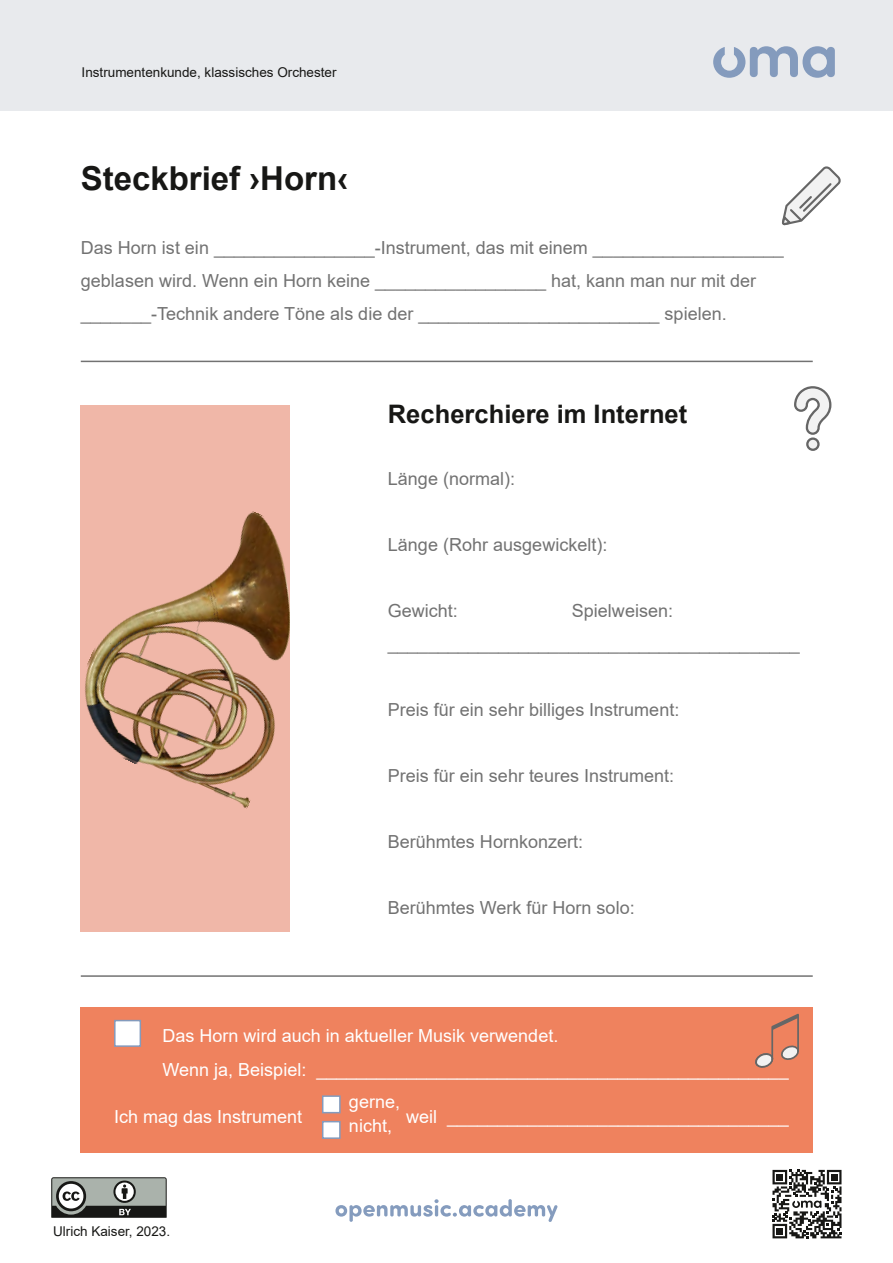
<style>
.page{position:relative;width:893px;height:1263px;background:#fff}
.page>*{position:absolute;margin:0;border:0;box-sizing:border-box;transform-origin:0 0}
.t1{font:700 33px "Arial";color:#171715}
.t2{font:700 25.5px "Arial";color:#171715}
.t3{font:18px/33px "Arial";color:#727272}
.t4{font:18px/34px "Arial";color:#fff}
.t5{font:13.5px "Arial";color:#171715}
</style>
<div class="page">
<div style="left:0;top:0;width:893px;height:111px;background:#e8eaed"></div>
<svg style="left:713px;top:46px;width:122px;height:32px"></svg>
<svg style="left:335px;top:1199px;width:222px;height:23px"></svg>
<svg style="left:772px;top:1170px;width:69px;height:68px"></svg>
<svg style="left:51px;top:1177px;width:116px;height:41px;background:#7d817d"></svg>
<hr style="left:81px;top:361px;width:732px;height:1px;background:#727272">
<div style="left:80px;top:405px;width:210px;height:526px;background:#f0b7a8"></div>
<img style="left:85px;top:511px;width:205px;height:298px">
<hr style="left:81px;top:975px;width:732px;height:2px;background:#727272">
<svg style="left:794px;top:386px;width:37px;height:49px"></svg>
<svg style="left:807px;top:439px;width:11px;height:11px"></svg>
<div style="left:806px;top:437px;width:14px;height:14px;border:2px solid #666;border-radius:50%"></div>
<svg style="left:782px;top:166px;width:59px;height:59px"></svg>
<div style="left:80px;top:1007px;width:733px;height:145px;background:#ef825e"></div>
<svg style="left:755px;top:1014px;width:44px;height:54px"></svg>
<div style="left:115px;top:1020px;width:25px;height:26px;background:#fff"></div>
<div style="left:114px;top:1020px;width:27px;height:27px;border:2px solid #849bbd"></div>
<div style="left:323px;top:1096px;width:17px;height:17px;background:#fff"></div>
<div style="left:322px;top:1095px;width:19px;height:18px;border:2px solid #849bbd"></div>
<div style="left:323px;top:1122px;width:17px;height:16px;background:#fff"></div>
<div style="left:322px;top:1121px;width:19px;height:18px;border:2px solid #849bbd"></div>
<p class="t5" style="left:82px;top:65px;width:257px">Instrumentenkunde, klassisches Orchester</p>
<h1 class="t1" style="left:81px;top:161px;width:269px">Steckbrief ›Horn‹</h1>
<p class="t3" style="left:81px;top:232px;width:704px">Das Horn ist ein ________________-Instrument, das mit einem ___________________ geblasen wird. Wenn ein Horn keine _________________ hat, kann man nur mit der _______-Technik andere Töne als die der ________________________ spielen.</p>
<h2 class="t2" style="left:388px;top:400px;width:301px">Recherchiere im Internet</h2>
<p class="t3" style="left:388px;top:462px;width:129px">Länge (normal):</p>
<p class="t3" style="left:388px;top:528px;width:221px">Länge (Rohr ausgewickelt):</p>
<p class="t3" style="left:388px;top:594px;width:414px;text-indent:184px">Spielweisen: _________________________________________</p>
<p class="t3" style="left:388px;top:594px;width:72px">Gewicht:</p>
<p class="t3" style="left:388px;top:693px;width:293px">Preis für ein sehr billiges Instrument:</p>
<p class="t3" style="left:388px;top:759px;width:288px">Preis für ein sehr teures Instrument:</p>
<p class="t3" style="left:388px;top:825px;width:197px">Berühmtes Hornkonzert:</p>
<p class="t3" style="left:388px;top:891px;width:248px">Berühmtes Werk für Horn solo:</p>
<p class="t4" style="left:162px;top:1018px;width:628px">Das Horn wird auch in aktueller Musik verwendet.<br>Wenn ja, Beispiel: _______________________________________________</p>
<p class="t4" style="left:114px;top:1099px;width:190px">Ich mag das Instrument</p>
<p class="t4" style="left:406px;top:1099px;width:384px">weil __________________________________</p>
<p class="t4" style="left:349px;top:1090px;width:53px;line-height:24px">gerne, nicht,</p>
<p class="t5" style="left:53px;top:1223px;width:119px">Ulrich Kaiser, 2023.</p>
</div>
